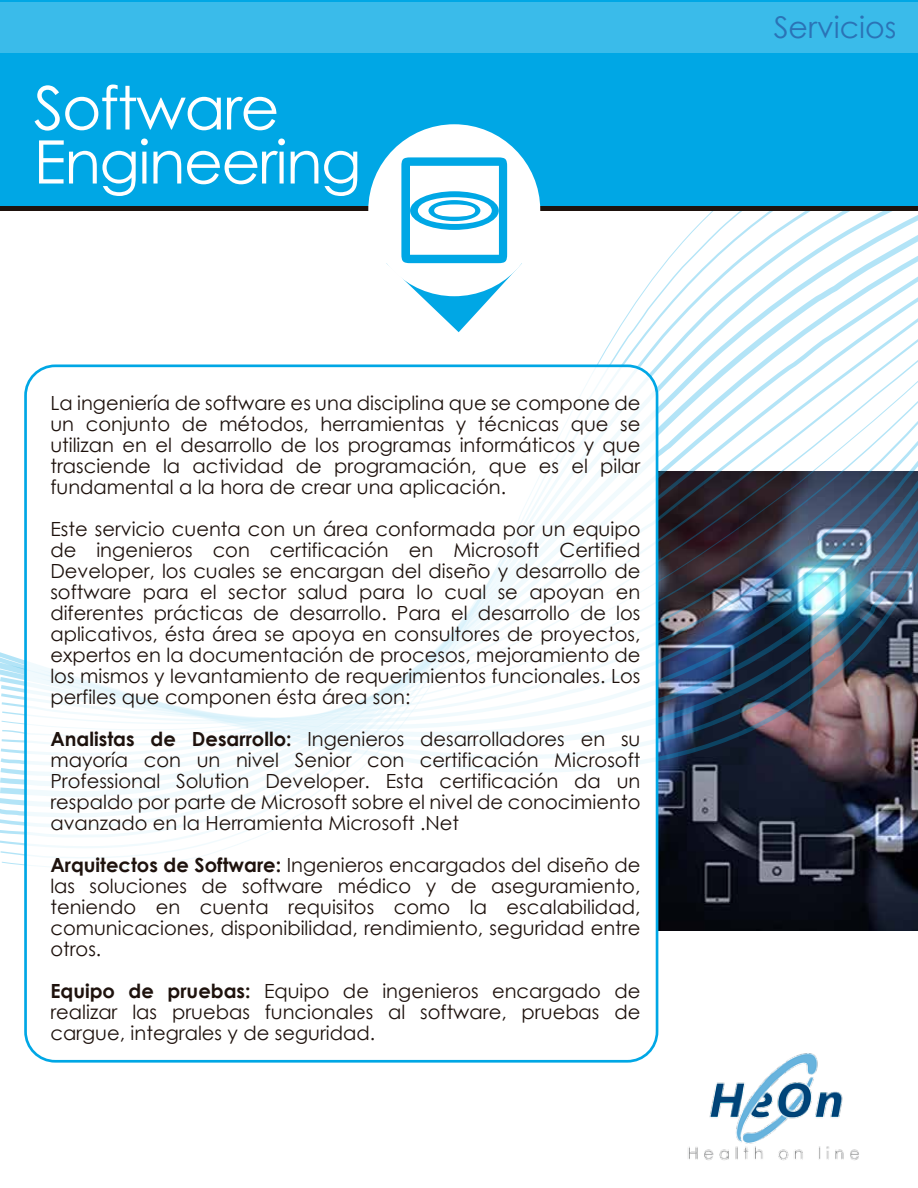
<style>
.page{position:relative;width:918px;height:1188px;background:#fff}
.page>*{position:absolute;margin:0;border:0;box-sizing:border-box;transform-origin:0 0}
.t1{font:60px/54px "Century Gothic";letter-spacing:-.025em;color:#fff}
.t2{font:30px "Century Gothic";color:#2b73b6}
.t3{font:19.5px/21px "Century Gothic";color:#1e120d;text-align:justify}
.s1{font-weight:700}
</style>
<div class="page">
<img style="left:659px;top:870px;width:259px;height:60px">
<img style="left:2px;top:210px;width:916px;height:660px">
<div style="left:26px;top:366px;width:631px;height:695px;background:#fff;border-radius:30px"></div>
<div style="left:24px;top:364px;width:634px;height:699px;border:3px solid #00a7e5;border-radius:30px"></div>
<img style="left:688px;top:1053px;width:171px;height:108px">
<div style="left:0;top:0;width:918px;height:205px;background:#00a7e5"></div>
<div style="left:368px;top:124px;width:172px;height:172px;background:#fff;border-radius:50%"></div>
<svg style="left:386px;top:157px;width:136px;height:175px"></svg>
<div style="left:0;top:2px;width:918px;height:50px;background:#3abbea"></div>
<h1 class="t1" style="left:34px;top:80px;width:329px">Software<br>Engineering</h1>
<p class="t3" style="left:50px;top:392px;width:592px">La ingeniería de software es una disciplina que se compone de un conjunto de métodos, herramientas y técnicas que se utilizan en el desarrollo de los programas informáticos y que trasciende la actividad de programación, que es el pilar fundamental a la hora de crear una aplicación.</p>
<p class="t3" style="left:50px;top:518px;width:592px">Este servicio cuenta con un área conformada por un equipo de ingenieros con certificación en Microsoft Certified Developer, los cuales se encargan del diseño y desarrollo de software para el sector salud para lo cual se apoyan en diferentes prácticas de desarrollo. Para el desarrollo de los aplicativos, ésta área se apoya en consultores de proyectos, expertos en la documentación de procesos, mejoramiento de los mismos y levantamiento de requerimientos funcionales. Los perfiles que componen ésta área son:</p>
<p class="t3" style="left:50px;top:728px;width:592px"><span class="s1">Analistas de Desarrollo:</span> Ingenieros desarrolladores en su mayoría con un nivel Senior con certificación Microsoft Professional Solution Developer. Esta certificación da un respaldo por parte de Microsoft sobre el nivel de conocimiento avanzado en la Herramienta Microsoft .Net</p>
<p class="t3" style="left:50px;top:854px;width:592px"><span class="s1">Arquitectos de Software:</span> Ingenieros encargados del diseño de las soluciones de software médico y de aseguramiento, teniendo en cuenta requisitos como la escalabilidad, comunicaciones, disponibilidad, rendimiento, seguridad entre otros.</p>
<p class="t3" style="left:50px;top:980px;width:592px"><span class="s1">Equipo de pruebas:</span> Equipo de ingenieros encargado de realizar las pruebas funcionales al software, pruebas de cargue, integrales y de seguridad.</p>
<h2 class="t2" style="left:774px;top:6px;width:124px">Servicios</h2>
</div>
